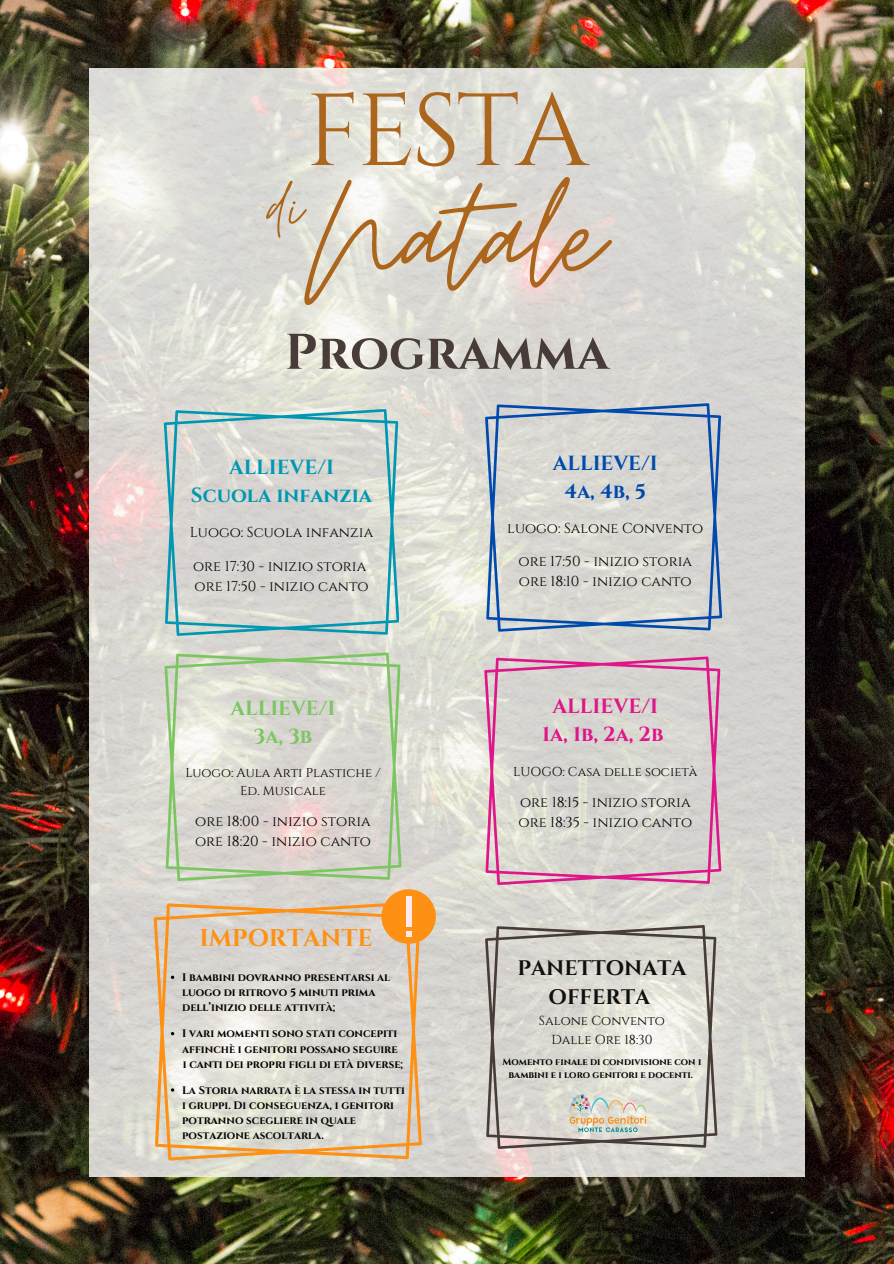
<style>
.page{position:relative;width:894px;height:1264px;background:#fff}
.page>*{position:absolute;margin:0;border:0;box-sizing:border-box;transform-origin:0 0}
.t1{font:173.1px "Moon Time";color:#ab651c}
.t2{font:102.15px "Cinzel";letter-spacing:-.04em;color:#ab651c}
.t3{font:76.5px "Moon Time";color:#ab651c}
.t4{font:700 49.95px "Cinzel";color:#473c38}
.t5{font:700 24.15px "Cinzel";color:#fe9114}
.t6{font:700 21px/29px "Cinzel";color:#101010;text-align:center}
.t7{font:700 20.55px "Cinzel";color:#df1689}
.t8{font:700 20.4px/27.8px "Cinzel";color:#0097b2;text-align:center}
.t9{font:700 20.4px/28px "Cinzel";color:#004aad;text-align:center}
.t10{font:700 20.4px/28px "Cinzel";color:#7cc661;text-align:center}
.t11{font:700 20.4px "Cinzel";color:#df1689}
.t12{font:14.4px "Cinzel";color:#000}
.t13{font:13.05px "Cinzel";color:#000}
.t14{font:12.9px/17.4px "Cinzel";color:#000;text-align:center}
.t15{font:700 10.95px/15.3px "Cinzel";color:#000}
.t16{font:700 9.45px/13.2px "Cinzel";color:#000;text-align:center}
</style>
<div class="page">
<img style="left:0;top:0;width:893px;height:1263px">
<img style="left:89px;top:68px;width:715px;height:1108px">
<svg style="left:164px;top:409px;width:235px;height:227px;background:#c8d2cf"></svg>
<svg style="left:485px;top:403px;width:237px;height:228px;background:#c7cccf"></svg>
<svg style="left:484px;top:656px;width:237px;height:229px;background:#d8c7ca"></svg>
<svg style="left:485px;top:925px;width:232px;height:223px;background:#d1cec7"></svg>
<img style="left:564px;top:1091px;width:90px;height:45px">
<svg style="left:153px;top:902px;width:269px;height:258px;background:#ded4c5"></svg>
<svg style="left:381px;top:889px;width:54px;height:54px;background:#f7a54a"></svg>
<svg style="left:164px;top:652px;width:237px;height:229px;background:#d6d8ca"></svg>
<svg style="left:171px;top:1031px;width:3px;height:4px"></svg>
<p class="t2" style="left:305px;top:66px;width:284px">FESTA</p>
<h6 class="t1" style="left:304px;top:131px;width:300px">Natale</h6>
<p class="t4" style="left:284px;top:320px;width:326px">Programma</p>
<p class="t3" style="left:267px;top:161px;width:38px">di</p>
<p class="t8" style="left:191px;top:454px;width:182px">ALLIEVE/I<br>Scuola infanzia</p>
<p class="t12" style="left:190px;top:523px;width:185px">Luogo: Scuola infanzia</p>
<h6 class="t12" style="left:193px;top:556px;width:174px">ore 17:30 - inizio storia</h6>
<p class="t12" style="left:194px;top:576px;width:175px">ore 17:50 - inizio canto</p>
<p class="t10" style="left:230px;top:694px;width:106px">ALLIEVE/I<br>3a, 3b</p>
<p class="t14" style="left:185px;top:764px;width:197px">Luogo: Aula Arti Plastiche /<br>Ed. Musicale</p>
<p class="t12" style="left:195px;top:812px;width:177px">ore 18:00 - inizio storia</p>
<p class="t12" style="left:195px;top:832px;width:177px">ore 18:20 - inizio canto</p>
<p class="t5" style="left:199px;top:923px;width:175px">IMPORTANTE</p>
<p class="t15" style="left:182px;top:970px;width:209px">I bambini dovranno presentarsi al luogo di ritrovo 5 minuti prima dell’inizio delle attività;</p>
<p class="t15" style="left:182px;top:1026px;width:217px">I vari momenti sono stati concepiti affinchè i genitori possano seguire</p>
<p class="t15" style="left:183px;top:1056px;width:223px">i canti dei propri figli di età diverse;</p>
<p class="t15" style="left:182px;top:1082px;width:224px">La Storia narrata è la stessa in tutti i gruppi. Di conseguenza, i genitori potranno scegliere in quale postazione ascoltarla.</p>
<p class="t9" style="left:553px;top:449px;width:106px">ALLIEVE/I<br>4a, 4b, 5</p>
<h5 class="t12" style="left:507px;top:519px;width:197px">luogo: Salone Convento</h5>
<p class="t12" style="left:518px;top:552px;width:175px">ore 17:50 - inizio storia</p>
<p class="t12" style="left:519px;top:572px;width:174px">ore 18:10 - inizio canto</p>
<p class="t7" style="left:552px;top:693px;width:107px">ALLIEVE/I</p>
<p class="t11" style="left:542px;top:721px;width:123px">1a, 1b, 2a, 2b</p>
<p class="t14" style="left:513px;top:763px;width:186px">LUOGO: Casa delle società</p>
<p class="t12" style="left:520px;top:793px;width:172px">ore 18:15 - inizio storia</p>
<h6 class="t12" style="left:518px;top:812px;width:175px">ore 18:35 - inizio canto</h6>
<p class="t6" style="left:517px;top:954px;width:170px">PANETTONATA<br>OFFERTA</p>
<h2 class="t13" style="left:538px;top:1012px;width:127px">Salone Convento</h2>
<h1 class="t13" style="left:551px;top:1030px;width:103px">Dalle Ore 18:30</h1>
<h4 class="t16" style="left:502px;top:1055px;width:200px">Momento finale di condivisione con i bambini e i loro genitori e docenti.</h4>
</div>
